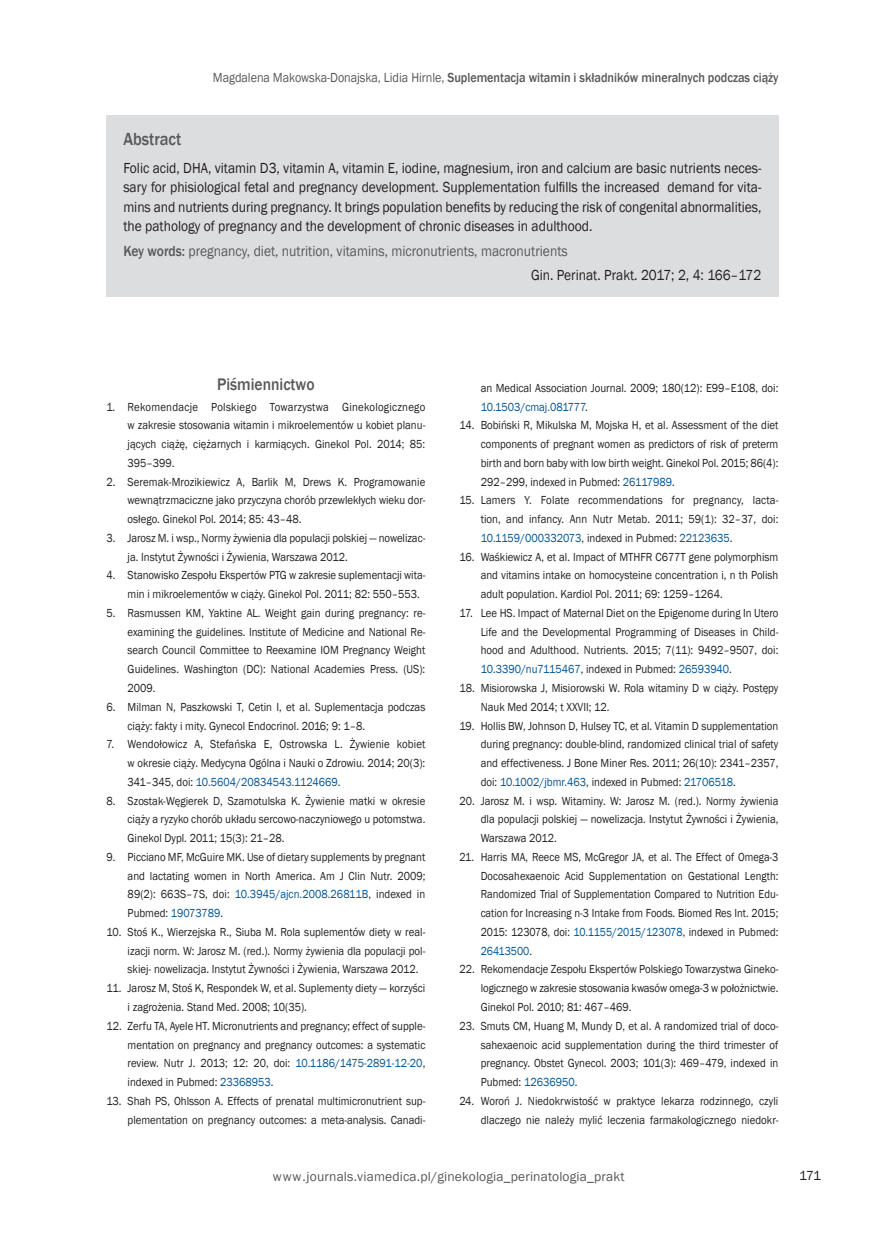
<style>
.page{position:relative;width:872px;height:1234px;background:#fff}
.page>*{position:absolute;margin:0;border:0;box-sizing:border-box;transform-origin:0 0}
._04A_Streszczenie_ty{font:500 18px "Franklin Gothic";color:#57585a;scale:.9 1}
._21_Pismiennictwo_ty{font:500 17.25px "Franklin Gothic";color:#57585a;scale:.9 1}
._04B_Streszczenie_an{font:15px/19.5px "Franklin Gothic";color:#231f20;text-align:justify;scale:.9 1}
._04E_Streszczenie_sl{font:15px "Franklin Gothic";color:#57585a;scale:.9 1}
._04B_Streszczenie{font:15px "Franklin Gothic";color:#231f20;scale:.9 1}
.t1{font:500 13.5px "Franklin Gothic";letter-spacing:-.005em;color:#57585a;scale:.9 1}
.t2{font:13.5px "Franklin Gothic";letter-spacing:.01em;color:#57585a}
.t3{font:13.5px "Franklin Gothic";color:#231f20}
.t4{font:12px/18.8px "Franklin Gothic";color:#231f20;text-align:justify;scale:.9 1}
.t5{font:12px/18.8px "Franklin Gothic";color:#231f20;text-align:justify;scale:.88 1}
.s1{font-weight:400}
.s2{font-weight:500}
.s3{color:#005495}
</style>
<div class="page">
<div style="left:106px;top:115px;width:672px;height:182px;background:#dcdddf"></div>
<p class="t1" style="left:213px;top:70px;width:630px"><span class="s1">Magdalena Makowska-Donajska, Lidia Hirnle,</span> Suplementacja witamin i składników mineralnych podczas ciąży</p>
<p class="_04A_Streszczenie_ty" style="left:123px;top:127px;width:66px">Abstract</p>
<p class="_04B_Streszczenie_an" style="left:123px;top:158px;width:710px">Folic acid, DHA, vitamin D3, vitamin A, vitamin E, iodine, magnesium, iron and calcium are basic nutrients neces&shy;sary for phisiological fetal and pregnancy development. Supplementation fulfills the increased demand for vita&shy;mins and nutrients during pregnancy. It brings population benefits by reducing the risk of congenital abnormalities, the pathology of pregnancy and the development of chronic diseases in adulthood.</p>
<p class="_04E_Streszczenie_sl" style="left:123px;top:241px;width:495px"><span class="s2">Key words:</span> pregnancy, diet, nutrition, vitamins, micronutrients, macronutrients</p>
<p class="_04B_Streszczenie" style="left:531px;top:265px;width:257px">Gin. Perinat. Prakt. 2017; 2, 4: 166–172</p>
<p class="_21_Pismiennictwo_ty" style="left:217px;top:373px;width:110px">Piśmiennictwo</p>
<p class="t4" style="left:128px;top:397px;width:332px;text-indent:-21px">1. Rekomendacje Polskiego Towarzystwa Ginekologicznego w zakresie stosowania witamin i mikroelementów u kobiet planu&shy;jących ciążę, ciężarnych i karmiących. Ginekol Pol. 2014; 85:<br>395–399.</p>
<p class="t4" style="left:128px;top:472px;width:332px;text-indent:-21px">2. Seremak-Mrozikiewicz A, Barlik M, Drews K. Programowanie wewnątrzmaciczne jako przyczyna chorób przewlekłych wieku dor&shy;osłego. Ginekol Pol. 2014; 85: 43–48.</p>
<p class="t4" style="left:128px;top:528px;width:332px;text-indent:-21px">3. Jarosz M. i wsp., Normy żywienia dla populacji polskiej — nowelizac&shy;ja. Instytut Żywności i Żywienia, Warszawa 2012.</p>
<p class="t4" style="left:128px;top:566px;width:332px;text-indent:-21px">4. Stanowisko Zespołu Ekspertów PTG w zakresie suplementacji wita&shy;min i mikroelementów w ciąży. Ginekol Pol. 2011; 82: 550–553.</p>
<p class="t4" style="left:128px;top:603px;width:332px;text-indent:-21px">5. Rasmussen KM, Yaktine AL. Weight gain during pregnancy: re&shy;examining the guidelines. Institute of Medicine and National Re&shy;search Council Committee to Reexamine IOM Pregnancy Weight Guidelines. Washington (DC): National Academies Press. (US):<br>2009.</p>
<p class="t4" style="left:128px;top:697px;width:332px;text-indent:-21px">6. Milman N, Paszkowski T, Cetin I, et al. Suplementacja podczas ciąży: fakty i mity. Gynecol Endocrinol. 2016; 9: 1–8.</p>
<p class="t4" style="left:128px;top:735px;width:332px;text-indent:-21px">7. Wendołowicz A, Stefańska E, Ostrowska L. Żywienie kobiet w okresie ciąży. Medycyna Ogólna i Nauki o Zdrowiu. 2014; 20(3):<br>341–345, doi: <span class="s3">10.5604/20834543.1124669</span>.</p>
<p class="t4" style="left:128px;top:791px;width:332px;text-indent:-21px">8. Szostak-Węgierek D, Szamotulska K. Żywienie matki w okresie ciąży a ryzyko chorób układu sercowo-naczyniowego u potomstwa.<br>Ginekol Dypl. 2011; 15(3): 21–28.</p>
<p class="t4" style="left:128px;top:847px;width:332px;text-indent:-21px">9. Picciano MF, McGuire MK. Use of dietary supplements by pregnant and lactating women in North America. Am J Clin Nutr. 2009; 89(2): 663S–7S, doi: <span class="s3">10.3945/ajcn.2008.26811B</span>, indexed in Pubmed: <span class="s3">19073789</span>.</p>
<p class="t4" style="left:128px;top:922px;width:332px;text-indent:-21px">10. Stoś K., Wierzejska R., Siuba M. Rola suplementów diety w real&shy;izacji norm. W: Jarosz M. (red.). Normy żywienia dla populacji pol&shy;skiej- nowelizacja. Instytut Żywności i Żywienia, Warszawa 2012.</p>
<p class="t4" style="left:128px;top:978px;width:332px;text-indent:-21px">11. Jarosz M, Stoś K, Respondek W, et al. Suplementy diety — korzyści i zagrożenia. Stand Med. 2008; 10(35).</p>
<p class="t4" style="left:128px;top:1016px;width:332px;text-indent:-21px">12. Zerfu TA, Ayele HT. Micronutrients and pregnancy; effect of supple&shy;mentation on pregnancy and pregnancy outcomes: a systematic review. Nutr J. 2013; 12: 20, doi: <span class="s3">10.1186/1475-2891-12-20</span>, indexed in Pubmed: <span class="s3">23368953</span>.</p>
<p class="t4" style="left:106px;top:1091px;width:356px;text-align:right">13. Shah PS, Ohlsson A. Effects of prenatal multimicronutrient sup&shy;plementation on pregnancy outcomes: a meta-analysis. Canadi-</p>
<p class="t4" style="left:481px;top:378px;width:332px">an Medical Association Journal. 2009; 180(12): E99–E108, doi:<br><span class="s3">10.1503/cmaj.081777</span>.</p>
<p class="t4" style="left:481px;top:416px;width:332px;text-indent:-21px">14. Bobiński R, Mikulska M, Mojska H, et al. Assessment of the diet components of pregnant women as predictors of risk of preterm birth and born baby with low birth weight. Ginekol Pol. 2015; 86(4):<br>292–299, indexed in Pubmed: <span class="s3">26117989</span>.</p>
<p class="t4" style="left:481px;top:491px;width:332px;text-indent:-21px">15. Lamers Y. Folate recommendations for pregnancy, lacta&shy;tion, and infancy. Ann Nutr Metab. 2011; 59(1): 32–37, doi:<br><span class="s3">10.1159/000332073</span>, indexed in Pubmed: <span class="s3">22123635</span>.</p>
<p class="t4" style="left:481px;top:547px;width:332px;text-indent:-21px">16. Waśkiewicz A, et al. Impact of MTHFR C677T gene polymorphism and vitamins intake on homocysteine concentration i, n th Polish adult population. Kardiol Pol. 2011; 69: 1259–1264.</p>
<p class="t4" style="left:481px;top:603px;width:332px;text-indent:-21px">17. Lee HS. Impact of Maternal Diet on the Epigenome during In Utero Life and the Developmental Programming of Diseases in Child&shy;hood and Adulthood. Nutrients. 2015; 7(11): 9492–9507, doi:<br><span class="s3">10.3390/nu7115467</span>, indexed in Pubmed: <span class="s3">26593940</span>.</p>
<p class="t4" style="left:481px;top:678px;width:332px;text-indent:-21px">18. Misiorowska J, Misiorowski W. Rola witaminy D w ciąży. Postępy<br>Nauk Med 2014; t XXVII; 12.</p>
<p class="t4" style="left:481px;top:716px;width:332px;text-indent:-21px">19. Hollis BW, Johnson D, Hulsey TC, et al. Vitamin D supplementation during pregnancy: double-blind, randomized clinical trial of safety and effectiveness. J Bone Miner Res. 2011; 26(10): 2341–2357, doi: <span class="s3">10.1002/jbmr.463</span>, indexed in Pubmed: <span class="s3">21706518</span>.</p>
<p class="t4" style="left:481px;top:791px;width:332px;text-indent:-21px">20. Jarosz M. i wsp. Witaminy. W: Jarosz M. (red.). Normy żywienia dla populacji polskiej — nowelizacja. Instytut Żywności i Żywienia, Warszawa 2012.</p>
<p class="t5" style="left:481px;top:847px;width:340px;text-indent:-21px">21. Harris MA, Reece MS, McGregor JA, et al. The Effect of Omega-3<br>Docosahexaenoic Acid Supplementation on Gestational Length:<br>Randomized Trial of Supplementation Compared to Nutrition Edu&shy;cation for Increasing n-3 Intake from Foods. Biomed Res Int. 2015; 2015: 123078, doi: <span class="s3">10.1155/2015/123078</span>, indexed in Pubmed:<br><span class="s3">26413500</span>.</p>
<p class="t4" style="left:481px;top:960px;width:332px;text-indent:-21px">22. Rekomendacje Zespołu Ekspertów Polskiego Towarzystwa Gineko&shy;logicznego w zakresie stosowania kwasów omega-3 w położnictwie.<br>Ginekol Pol. 2010; 81: 467–469.</p>
<p class="t4" style="left:481px;top:1016px;width:332px;text-indent:-21px">23. Smuts CM, Huang M, Mundy D, et al. A randomized trial of doco&shy;sahexaenoic acid supplementation during the third trimester of pregnancy. Obstet Gynecol. 2003; 101(3): 469–479, indexed in Pubmed: <span class="s3">12636950</span>.</p>
<p class="t4" style="left:459px;top:1091px;width:356px;text-align:right">24. Woroń J. Niedokrwistość w praktyce lekarza rodzinnego, czyli dlaczego nie należy mylić leczenia farmakologicznego niedokr-</p>
<p class="t2" style="left:273px;top:1168px;width:353px">www.journals.viamedica.pl/ginekologia_perinatologia_prakt</p>
<p class="t3" style="left:799px;top:1166px;width:23px">171</p>
</div>
